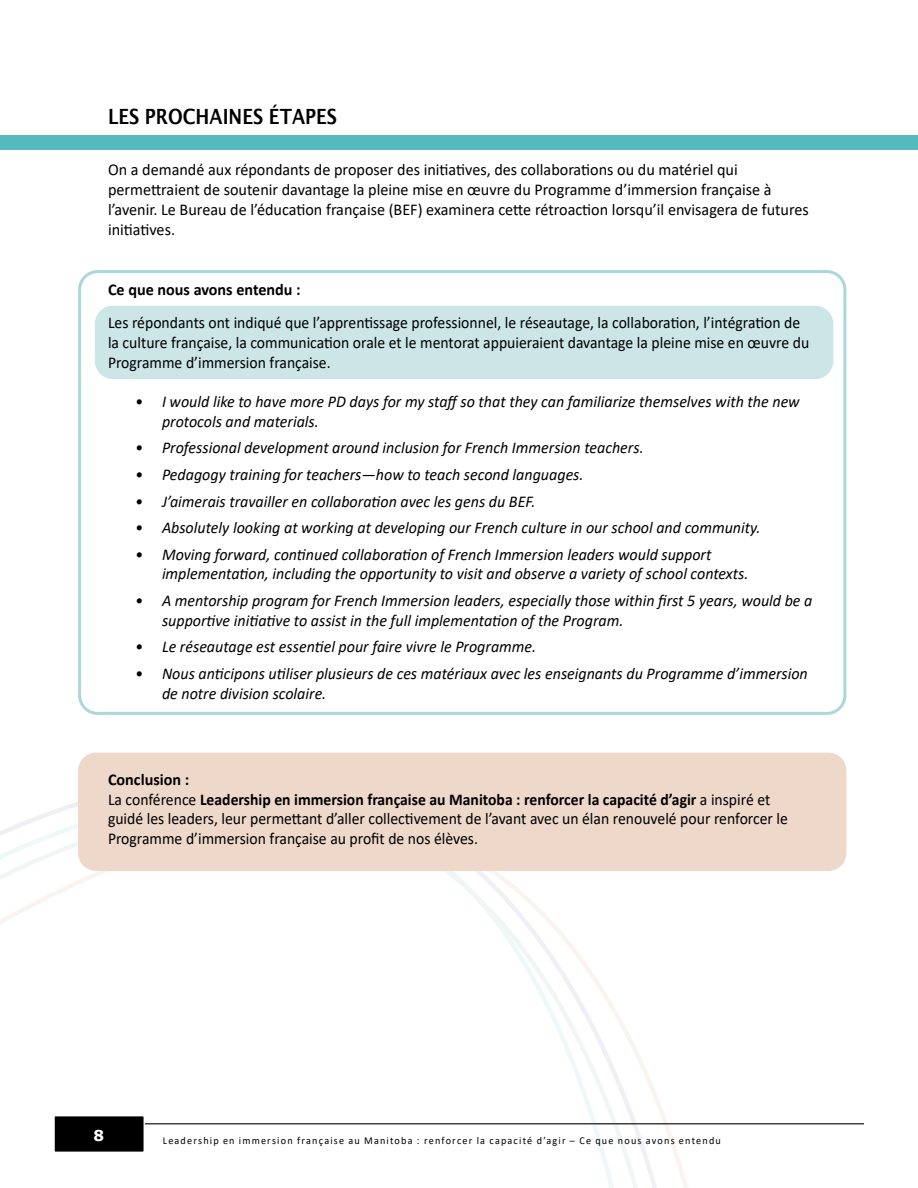
<style>
.page{position:relative;width:918px;height:1188px;background:#fff}
.page>*{position:absolute;margin:0;border:0;box-sizing:border-box;transform-origin:0 0}
.t1{font:600 21px "Lucida Sans";color:#000;scale:.85 1}
.texte{font:italic 16.5px/19.8px "Calibri";color:#000}
.texte-2{font:16.5px/19.8px "Calibri";color:#000;scale:.95 1}
.texte-3{font:16.5px/19.8px "Calibri";color:#000}
.texte-4{font:700 16.5px "Calibri";color:#000}
.t2{font:700 15px "Verdana";color:#fff}
.t3{font:10.5px "Calibri";letter-spacing:.115em;color:#000}
.s1{font-weight:700}
</style>
<div class="page">
<svg style="left:0;top:752px;width:675px;height:436px"></svg>
<hr style="left:66px;top:1123px;width:798px;height:1px;background:#000">
<div style="left:54px;top:1116px;width:90px;height:36px;background:#000"></div>
<div style="left:53px;top:1115px;width:92px;height:38px;border:2px solid #fff"></div>
<svg style="left:681px;top:135px;width:237px;height:1053px"></svg>
<div style="left:78px;top:753px;width:768px;height:118px;background:#edd8ca;border-radius:18px"></div>
<div style="left:78px;top:270px;width:768px;height:445px;border:3px solid #acd7d9;border-radius:18px"></div>
<div style="left:95px;top:306px;width:738px;height:73px;background:#cce5e6;border-radius:18px"></div>
<div style="left:0;top:136px;width:918px;height:14px;background:#55babd"></div>
<h3 class="t1" style="left:108px;top:105px;width:271px">LES PROCHAINES ÉTAPES</h3>
<p class="texte-3" style="left:108px;top:160px;width:702px">On a demandé aux répondants de proposer des initiatives, des collaborations ou du matériel qui permettraient de soutenir davantage la pleine mise en œuvre du Programme d’immersion française à l’avenir. Le Bureau de l’éducation française (BEF) examinera cette rétroaction lorsqu’il envisagera de futures initiatives.</p>
<p class="texte-4" style="left:108px;top:277px;width:194px">Ce que nous avons entendu :</p>
<p class="texte-2" style="left:108px;top:312px;width:740px">Les répondants ont indiqué que l’apprentissage professionnel, le réseautage, la collaboration, l’intégration de la culture française, la communication orale et le mentorat appuieraient davantage la pleine mise en œuvre du<br>Programme d’immersion française.</p>
<p class="texte" style="left:162px;top:391px;width:639px;text-indent:-27px">• I would like to have more PD days for my staff so that they can familiarize themselves with the new protocols and materials.</p>
<p class="texte" style="left:135px;top:437px;width:510px">• Professional development around inclusion for French Immersion teachers.</p>
<p class="texte" style="left:135px;top:464px;width:450px">• Pedagogy training for teachers—how to teach second languages.</p>
<p class="texte" style="left:135px;top:491px;width:402px">• J’aimerais travailler en collaboration avec les gens du BEF.</p>
<p class="texte" style="left:135px;top:517px;width:627px">• Absolutely looking at working at developing our French culture in our school and community.</p>
<p class="texte" style="left:162px;top:544px;width:588px;text-indent:-27px">• Moving forward, continued collaboration of French Immersion leaders would support implementation, including the opportunity to visit and observe a variety of school contexts.</p>
<p class="texte" style="left:162px;top:590px;width:652px;text-indent:-27px">• A mentorship program for French Immersion leaders, especially those within first 5 years, would be a supportive initiative to assist in the full implementation of the Program.</p>
<p class="texte" style="left:135px;top:636px;width:403px">• Le réseautage est essentiel pour faire vivre le Programme.</p>
<p class="texte" style="left:162px;top:663px;width:647px;text-indent:-27px">• Nous anticipons utiliser plusieurs de ces matériaux avec les enseignants du Programme d’immersion de notre division scolaire.</p>
<p class="texte-4" style="left:108px;top:768px;width:83px">Conclusion :</p>
<p class="texte-2" style="left:108px;top:789px;width:717px">La conférence <span class="s1">Leadership en immersion française au Manitoba : renforcer la capacité d’agir</span> a inspiré et guidé les leaders, leur permettant d’aller collectivement de l’avant avec un élan renouvelé pour renforcer le<br>Programme d’immersion française au profit de nos élèves.</p>
<p class="t2" style="left:93px;top:1125px;width:12px">8</p>
<p class="t3" style="left:163px;top:1133px;width:560px">Leadership en immersion française au Manitoba : renforcer la capacité d’agir – Ce que nous avons entendu</p>
</div>
